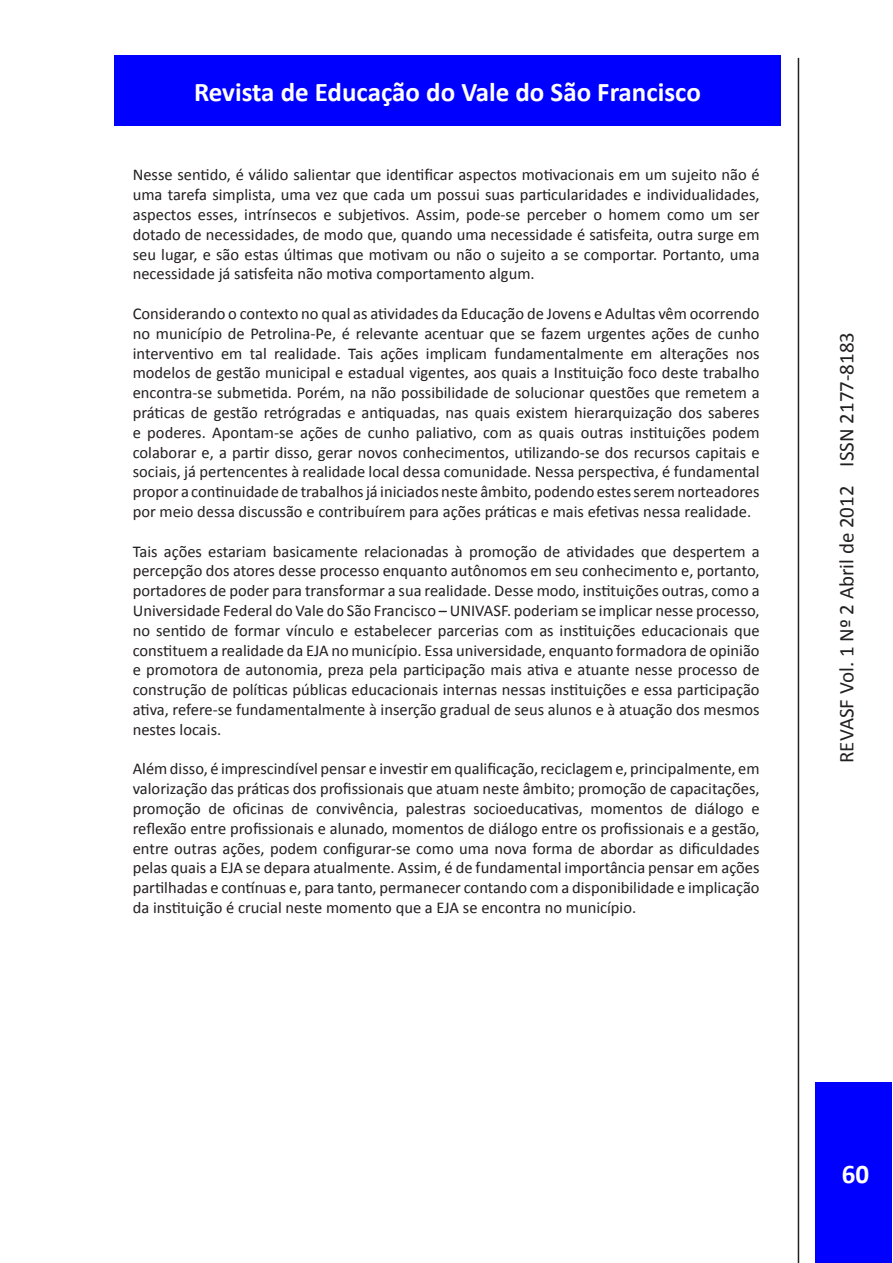
<style>
.page{position:relative;width:893px;height:1263px;background:#fff}
.page>*{position:absolute;margin:0;border:0;box-sizing:border-box;transform-origin:0 0}
.t1{font:700 27px "Calibri";color:#fff}
.t2{font:21px "Calibri";color:#231f20}
.Parágrafo_-_demais{font:16.5px/19.8px "Calibri";color:#231f20;text-align:justify}
</style>
<div class="page">
<div style="left:114px;top:56px;width:666px;height:70px;background:#00f"></div>
<div style="left:816px;top:1082px;width:76px;height:181px;background:#00f"></div>
<hr style="left:798px;top:58px;width:1px;height:1205px;background:#231f20">
<h1 class="t1" style="left:194px;top:75px;width:508px">Revista de Educação do Vale do São Francisco</h1>
<p class="Parágrafo_-_demais" style="left:133px;top:164px;width:628px">Nesse sentido, é válido salientar que identificar aspectos motivacionais em um sujeito não é uma tarefa simplista, uma vez que cada um possui suas particularidades e individualidades, aspectos esses, intrínsecos e subjetivos. Assim, pode-se perceber o homem como um ser dotado de necessidades, de modo que, quando uma necessidade é satisfeita, outra surge em seu lugar, e são estas últimas que motivam ou não o sujeito a se comportar. Portanto, uma necessidade já satisfeita não motiva comportamento algum.</p>
<p class="Parágrafo_-_demais" style="left:133px;top:303px;width:628px">Considerando o contexto no qual as atividades da Educação de Jovens e Adultas vêm ocorrendo no município de Petrolina-Pe, é relevante acentuar que se fazem urgentes ações de cunho interventivo em tal realidade. Tais ações implicam fundamentalmente em alterações nos modelos de gestão municipal e estadual vigentes, aos quais a Instituição foco deste trabalho encontra-se submetida. Porém, na não possibilidade de solucionar questões que remetem a práticas de gestão retrógradas e antiquadas, nas quais existem hierarquização dos saberes e poderes. Apontam-se ações de cunho paliativo, com as quais outras instituições podem colaborar e, a partir disso, gerar novos conhecimentos, utilizando-se dos recursos capitais e sociais, já pertencentes à realidade local dessa comunidade. Nessa perspectiva, é fundamental propor a continuidade de trabalhos já iniciados neste âmbito, podendo estes serem norteadores por meio dessa discussão e contribuírem para ações práticas e mais efetivas nessa realidade.</p>
<p class="Parágrafo_-_demais" style="left:133px;top:540px;width:628px">Tais ações estariam basicamente relacionadas à promoção de atividades que despertem a percepção dos atores desse processo enquanto autônomos em seu conhecimento e, portanto, portadores de poder para transformar a sua realidade. Desse modo, instituições outras, como a Universidade Federal do Vale do São Francisco – UNIVASF. poderiam se implicar nesse processo, no sentido de formar vínculo e estabelecer parcerias com as instituições educacionais que constituem a realidade da EJA no município. Essa universidade, enquanto formadora de opinião e promotora de autonomia, preza pela participação mais ativa e atuante nesse processo de construção de políticas públicas educacionais internas nessas instituições e essa participação ativa, refere-se fundamentalmente à inserção gradual de seus alunos e à atuação dos mesmos nestes locais.</p>
<p class="Parágrafo_-_demais" style="left:133px;top:758px;width:628px">Além disso, é imprescindível pensar e investir em qualificação, reciclagem e, principalmente, em valorização das práticas dos profissionais que atuam neste âmbito; promoção de capacitações, promoção de oficinas de convivência, palestras socioeducativas, momentos de diálogo e reflexão entre profissionais e alunado, momentos de diálogo entre os profissionais e a gestão, entre outras ações, podem configurar-se como uma nova forma de abordar as dificuldades pelas quais a EJA se depara atualmente. Assim, é de fundamental importância pensar em ações partilhadas e contínuas e, para tanto, permanecer contando com a disponibilidade e implicação da instituição é crucial neste momento que a EJA se encontra no município.</p>
<p class="t2" style="left:834px;top:763px;width:432px;rotate:-90deg">REVASF Vol. 1 Nº 2 Abril de 2012 ISSN 2177-8183</p>
<h1 class="t1" style="left:842px;top:1157px;width:29px">60</h1>
</div>
